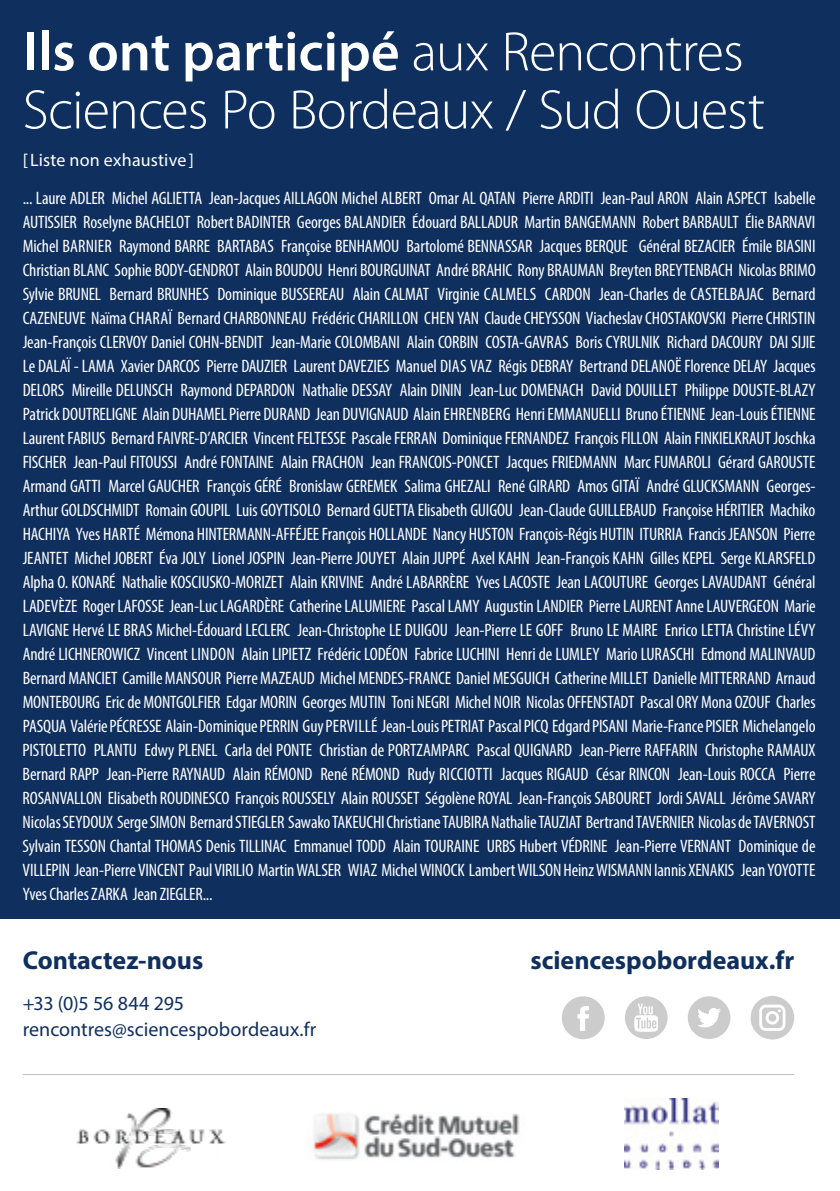
<style>
.page{position:relative;width:840px;height:1191px;background:#fff}
.page>*{position:absolute;margin:0;border:0;box-sizing:border-box;transform-origin:0 0}
.t1{font:300 56px/58px "Myriad Pro";letter-spacing:-.015em;color:#fff}
.t2{font:700 26px "Myriad Pro";color:#0f305f}
.t3{font:20px/26px "Myriad Pro";color:#0f305f}
.t4{font:condensed 18px/24px "Myriad Pro";letter-spacing:-.01em;color:#fff;text-align:justify}
.t5{font:18px "Myriad Pro";letter-spacing:.005em;color:#fff}
.s1{font-weight:600}
</style>
<div class="page">
<div style="left:0;top:0;width:839px;height:918px;background:#0f305f"></div>
<img style="left:307px;top:1113px;width:213px;height:47px">
<img style="left:76px;top:1108px;width:149px;height:60px">
<img style="left:624px;top:1098px;width:94px;height:71px">
<svg style="left:561px;top:996px;width:43px;height:43px"></svg>
<svg style="left:687px;top:996px;width:43px;height:43px"></svg>
<svg style="left:625px;top:996px;width:42px;height:43px"></svg>
<hr style="left:23px;top:1074px;width:770px;height:1px;background:#c1c0c1">
<svg style="left:750px;top:996px;width:43px;height:43px"></svg>
<h1 class="t1" style="left:23px;top:22px;width:743px"><span class="s1">Ils ont participé</span> aux Rencontres<br>Sciences Po Bordeaux / Sud Ouest</h1>
<p class="t5" style="left:23px;top:149px;width:173px">[ Liste non exhaustive ]</p>
<p class="t4" style="left:23px;top:186px;width:794px">... Laure ADLER Michel AGLIETTA Jean-Jacques AILLAGON Michel ALBERT Omar AL QATAN Pierre ARDITI Jean-Paul ARON Alain ASPECT Isabelle AUTISSIER Roselyne BACHELOT Robert BADINTER Georges BALANDIER Édouard BALLADUR Martin BANGEMANN Robert BARBAULT Élie BARNAVI Michel Barnier</p>
<p class="t4" style="left:23px;top:234px;width:794px;text-indent:96px">Raymond BARRE BARTABAS Françoise BENHAMOU Bartolomé BENNASSAR Jacques BERQUE Général BEZACIER Émile BIASINI Christian BLANC Sophie BODY-GENDROT Alain BOUDOU Henri BOURGUINAT André BRAHIC Rony BRAUMAN Breyten BREYTENBACH Nicolas BRIMO Sylvie BRUNEL Bernard BRUNHES Dominique BUSSEREAU Alain CALMAT Virginie Calmels</p>
<p class="t4" style="left:544px;top:282px;width:272px">CARDON Jean-Charles de CASTELBAJAC Bernard</p>
<p class="t4" style="left:23px;top:306px;width:794px;text-indent:146px">ï Bernard CHARBONNEAU Frédéric CHARILLON Chen YAN Claude CHEYSSON Viacheslav CHOSTAKOVSKI Pierre CHRISTIN Jean-François CLERVOY Daniel COHN-BENDIT Jean-Marie COLOMBANI Alain CORBIN COSTA-GAVRAS Boris CYRULNIK Richard DACOURY DAI SIJIE Le DALAÏ - LAMA Xavier DARCOS Pierre DAUZIER Laurent DAVEZIES Manuel Dias Vaz Régis DEBRAY Bertrand DELANOË Florence DELAY Jacques DELORS Mireille DELUNSCH Raymond DEPARDON Nathalie DESSAY Alain DININ Jean-Luc DOMENACH David DOUILLET Philippe DOUSTE-BLAZY Patrick DOUTRELIGNE Alain DUHAMEL Pierre DURAND Jean DUVIGNAUD Alain Ehrenberg</p>
<p class="t4" style="left:23px;top:306px;width:123px">CAZENEUVE Naïma Chara</p>
<p class="t4" style="left:23px;top:402px;width:794px;text-indent:492px">Henri EMMANUELLI Bruno ÉTIENNE Jean-Louis ÉTIENNE Laurent FABIUS Bernard FAIVRE-D’ARCIER Vincent FELTESSE Pascale FERRAN Dominique FERNANDEZ François FILLON Alain FINKIELKRAUT Joschka FISCHER Jean-Paul FITOUSSI André FONTAINE Alain FRACHON Jean FRANCOIS-PONCET Jacques FRIEDMANN Marc FUMAROLI Gérard GAROUSTE Armand GATTI Marcel GAUCHER François GÉRÉ Bronislaw GEREMEK Salima GHEZALI René GIRARD Amos GITAÏ André GLUCKSMANN Georges-Arthur GOLDSCHMIDT Romain GOUPIL Luis GOYTISOLO Bernard GUETTA Elisabeth GUIGOU Jean-Claude GUILLEBAUD Françoise HÉRITIER Machiko HACHIYA Yves Harté</p>
<p class="t4" style="left:23px;top:522px;width:794px;text-indent:123px">Mémona HINTERMANN-AFFÉJEE François HOLLANDE Nancy HUSTON François-Régis HUTIN ITURRIA Francis JEANSON Pierre JEANTET Michel JOBERT Éva JOLY Lionel JOSPIN Jean-Pierre JOUYET Alain JUPPÉ Axel KAHN Jean-François KAHN Gilles KEPEL Serge KLARSFELD Alpha O. KONARÉ Nathalie KOSCIUSKO-MORIZET Alain KRIVINE André LABARRÈRE Yves LACOSTE Jean LACOUTURE Georges LAVAUDANT Général LADEVÈZE Roger LAFOSSE Jean-Luc LAGARDÈRE Catherine LALUMIERE Pascal LAMY Augustin LANDIER Pierre LAURENT Anne LAUVERGEON Marie LAVIGNE Hervé LE BRAS Michel-Édouard LECLERC Jean-Christophe LE DUIGOU Jean-Pierre LE GOFF Bruno LE MAIRE Enrico LETTA Christine LÉVY André LICHNEROWICZ Vincent Lindon</p>
<p class="t4" style="left:23px;top:642px;width:794px;text-indent:218px">Alain LIPIETZ Frédéric LODÉON Fabrice LUCHINI Henri de LUMLEY Mario LURASCHI Edmond MALINVAUD Bernard MANCIET Camille MANSOUR Pierre MAZEAUD Michel MENDES-FRANCE Daniel MESGUICH Catherine MILLET Danielle MITTERRAND Arnaud MONTEBOURG Eric de MONTGOLFIER Edgar MORIN Georges MUTIN Toni NEGRI Michel NOIR Nicolas OFFENSTADT Pascal ORY Mona OZOUF Charles PASQUA Valérie PÉCRESSE Alain-Dominique PERRIN Guy Pervillé</p>
<p class="t4" style="left:23px;top:714px;width:794px;text-indent:358px">Jean-Louis PETRIAT Pascal PICQ Edgard PISANI Marie-France PISIER Michelangelo PISTOLETTO PLANTU Edwy PLENEL Carla del PONTE Christian de PORTZAMPARC Pascal QUIGNARD Jean-Pierre RAFFARIN Christophe RAMAUX Bernard RAPP Jean-Pierre RAYNAUD Alain RÉMOND René RÉMOND Rudy Ricciotti</p>
<p class="t4" style="left:23px;top:762px;width:794px;text-indent:478px">Jacques RIGAUD César RINCON Jean-Louis ROCCA Pierre ROSANVALLON Elisabeth ROUDINESCO François ROUSSELY Alain ROUSSET Ségolène ROYAL Jean-François SABOURET Jordi SAVALL Jérôme SAVARY Nicolas SEYDOUX Serge SIMON Bernard STIEGLER Sawako TAKEUCHI Christiane TAUBIRA Nathalie TAUZIAT Bertrand TAVERNIER Nicolas de TAVERNOST Sylvain TESSON Chantal THOMAS Denis TILLINAC Emmanuel TODD Alain TOURAINE URBS Hubert VÉDRINE Jean-Pierre VERNANT Dominique de VILLEPIN Jean-Pierre VINCENT Paul VIRILIO Martin WALSER WIAZ Michel WINOCK Lambert WILSON Heinz WISMANN Iannis XENAKIS Jean YOYOTTE Yves Charles ZARKA Jean ZIEGLER...</p>
<h2 class="t2" style="left:23px;top:943px;width:182px">Contactez-nous</h2>
<p class="t3" style="left:23px;top:989px;width:295px">+33 (0)5 56 844 295 rencontres@sciencespobordeaux.fr</p>
<h2 class="t2" style="left:530px;top:943px;width:265px">sciencespobordeaux.fr</h2>
</div>
